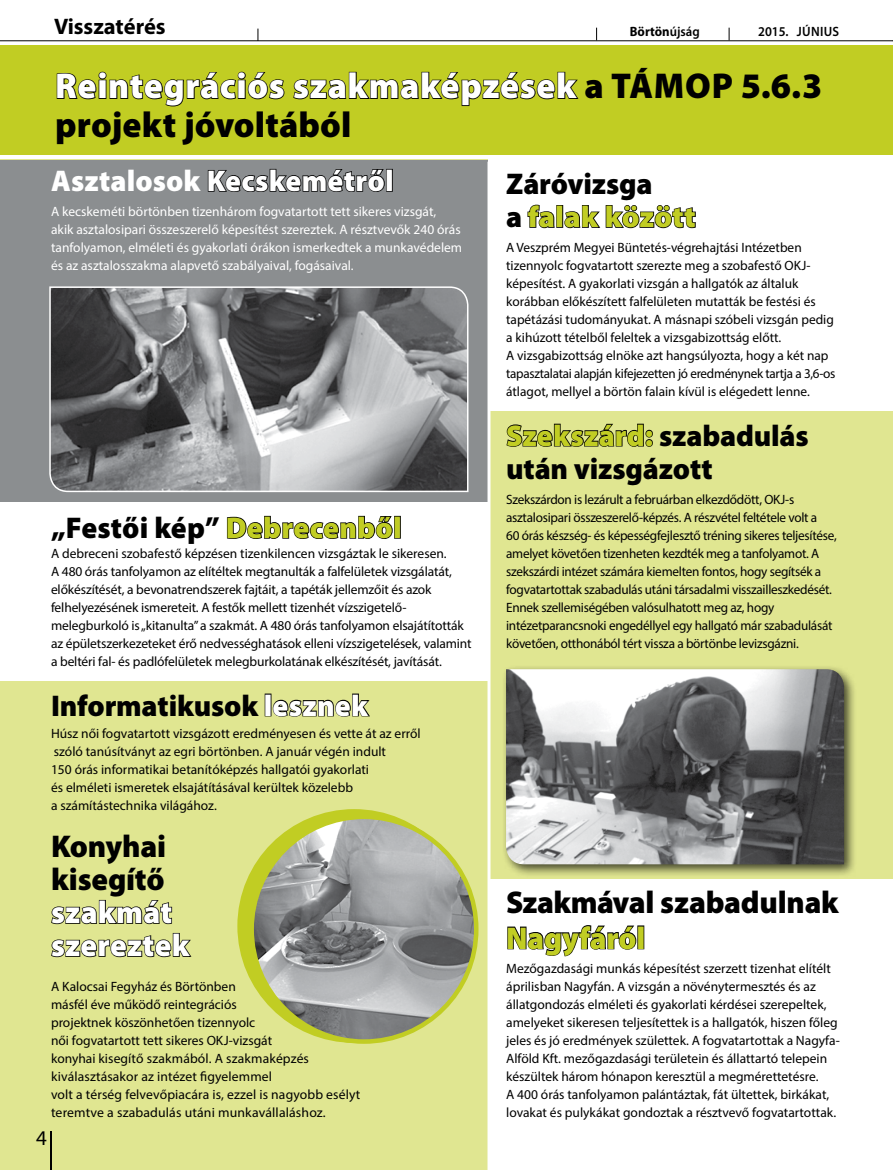
<style>
.page{position:relative;width:893px;height:1170px;background:#fff}
.page>*{position:absolute;margin:0;border:0;box-sizing:border-box;transform-origin:0 0}
.t1{font:900 36px/39px "Myriad Pro";letter-spacing:.015em;color:#000}
.t2{font:900 31.5px/33px "Myriad Pro";letter-spacing:-.01em;color:#000}
.t3{font:900 31.5px/33px "Myriad Pro";letter-spacing:.01em;color:#fff}
.t4{font:900 31.5px "Myriad Pro";letter-spacing:-.005em;color:#c1cd23}
.t5{font:900 30px/33px "Myriad Pro";color:#000}
.t6{font:900 30px "Myriad Pro";letter-spacing:.01em;color:#fff}
.t7{font:700 22.5px "Myriad Pro";color:#000}
.t8{font:21px "Myriad Pro";color:#000}
.t9{font:13.5px/18px "Myriad Pro";color:#000}
.t10{font:13.5px/18px "Myriad Pro";letter-spacing:-.02em;color:#000}
.t11{font:13.5px/18px "Myriad Pro";color:#fff}
.t12{font:700 13.5px "Myriad Pro";color:#000;scale:.95 1}
.t13{font:600 13.5px "Myriad Pro";letter-spacing:.025em;color:#000;scale:.95 1}
.s1{font-weight:600}
.s2{color:#fff}
.s3{color:#c1cd23}
</style>
<div class="page">
<svg style="left:729px;top:28px;width:1px;height:12px"></svg>
<svg style="left:596px;top:28px;width:1px;height:12px"></svg>
<div style="left:491px;top:410px;width:402px;height:468px;background:#e0e691"></div>
<div style="left:0;top:159px;width:487px;height:1010px;background:#e0e691"></div>
<div style="left:0;top:160px;width:488px;height:349px;background:#8b8e90"></div>
<svg style="left:207px;top:168px;width:178px;height:24px"></svg>
<div style="left:386px;top:169px;width:7px;height:23px;border:2px solid #000"></div>
<div style="left:0;top:45px;width:893px;height:110px;background:#c1cd23"></div>
<svg style="left:527px;top:204px;width:28px;height:25px"></svg>
<div style="left:556px;top:205px;width:7px;height:23px;border:2px solid #000"></div>
<svg style="left:564px;top:205px;width:132px;height:24px"></svg>
<svg style="left:506px;top:423px;width:147px;height:24px"></svg>
<svg style="left:507px;top:925px;width:130px;height:32px"></svg>
<div style="left:637px;top:925px;width:7px;height:24px;border:2px solid #000"></div>
<hr style="left:0;top:40px;width:893px;height:1px;background:#000">
<svg style="left:56px;top:71px;width:523px;height:36px"></svg>
<svg style="left:49px;top:286px;width:420px;height:207px"></svg>
<div style="left:501px;top:664px;width:357px;height:213px;background:#000;opacity:.7"></div>
<img style="left:506px;top:669px;width:338px;height:195px">
<hr style="left:50px;top:1131px;width:2px;height:38px;background:#000">
<div style="left:0;top:502px;width:489px;height:178px;background:#fff"></div>
<svg style="left:226px;top:515px;width:167px;height:24px"></svg>
<div style="left:394px;top:516px;width:7px;height:22px;border:2px solid #000"></div>
<div style="left:265px;top:693px;width:6px;height:23px;border:2px solid #000"></div>
<svg style="left:272px;top:693px;width:98px;height:24px"></svg>
<svg style="left:51px;top:899px;width:122px;height:25px"></svg>
<svg style="left:51px;top:932px;width:141px;height:25px"></svg>
<hr style="left:487px;top:162px;width:3px;height:1007px;background:#fff">
<div style="left:237px;top:809px;width:234px;height:233px;background:#c1cd23;border-radius:50%"></div>
<img style="left:252px;top:816px;width:224px;height:225px;border-radius:112px">
<h3 class="t7" style="left:54px;top:12px;width:113px">Visszatérés</h3>
<p class="t12" style="left:630px;top:22px;width:75px">Börtön<span class="s1">újság</span></p>
<p class="t13" style="left:758px;top:23px;width:87px">2015. JÚNIUS</p>
<h1 class="t1" style="left:55px;top:65px;width:768px"><span class="s2">Reintegrációs szakmaképzések</span> a Támop 5.6.3 projekt jóvoltából</h1>
<h3 class="t6" style="left:51px;top:161px;width:344px">Asztalosok Kecskemétről</h3>
<p class="t11" style="left:51px;top:202px;width:413px">A kecskeméti börtönben tizenhárom fogvatartott tett sikeres vizsgát,<br>akik asztalosipari összeszerelő képesítést szereztek. A résztvevők 240 órás tanfolyamon, elméleti és gyakorlati órákon ismerkedtek a munkavédelem és az asztalosszakma alapvető szabályaival, fogásaival.</p>
<h3 class="t5" style="left:51px;top:510px;width:352px">„Festői kép” <span class="s3">Debrecenből</span></h3>
<p class="t9" style="left:51px;top:544px;width:422px">A debreceni szobafestő képzésen tizenkilencen vizsgáztak le sikeresen.<br>A 480 órás tanfolyamon az elítéltek megtanulták a falfelületek vizsgálatát, előkészítését, a bevonatrendszerek fajtáit, a tapéták jellemzőit és azok felhelyezésének ismereteit. A festők mellett tizenhét vízszigetelő&shy;melegburkoló is „kitanulta” a szakmát. A 480 órás tanfolyamon elsajátították az épületszerkezeteket érő nedvességhatások elleni vízszigetelések, valamint a beltéri fal- és padlófelületek melegburkolatának elkészítését, javítását.</p>
<h3 class="t5" style="left:51px;top:687px;width:319px">Informatikusok <span class="s2">lesznek</span></h3>
<p class="t9" style="left:51px;top:724px;width:371px">Húsz női fogvatartott vizsgázott eredményesen és vette át az erről szóló tanúsítványt az egri börtönben. A január végén indult<br>150 órás informatikai betanítóképzés hallgatói gyakorlati<br>és elméleti ismeretek elsajátításával kerültek közelebb<br>a számítástechnika világához.</p>
<h2 class="t2" style="left:51px;top:828px;width:116px">Konyhai kisegítő</h2>
<h2 class="t3" style="left:51px;top:894px;width:140px">szakmát szereztek</h2>
<p class="t9" style="left:51px;top:976px;width:311px">A Kalocsai Fegyház és Börtönben<br>másfél éve működő reintegrációs<br>projektnek köszönhetően tizennyolc<br>női fogvatartott tett sikeres OKJ-vizsgát<br>konyhai kisegítő szakmából. A szakmaképzés kiválasztásakor az intézet figyelemmel<br>volt a térség felvevőpiacára is, ezzel is nagyobb esélyt teremtve a szabadulás utáni munkavállaláshoz.</p>
<h3 class="t8" style="left:36px;top:1125px;width:12px">4</h3>
<h3 class="t5" style="left:506px;top:166px;width:191px">Záróvizsga<br>a <span class="s3">falak között</span></h3>
<p class="t9" style="left:506px;top:238px;width:331px">A Veszprém Megyei Büntetés-végrehajtási Intézetben tizennyolc fogvatartott szerezte meg a szobafestő OKJ&shy;képesítést. A gyakorlati vizsgán a hallgatók az általuk korábban előkészített falfelületen mutatták be festési és tapétázási tudományukat. A másnapi szóbeli vizsgán pedig a kihúzott tételből feleltek a vizsgabizottság előtt.<br>A vizsgabizottság elnöke azt hangsúlyozta, hogy a két nap tapasztalatai alapján kifejezetten jó eredménynek tartja a 3,6-os átlagot, mellyel a börtön falain kívül is elégedett lenne.</p>
<h3 class="t5" style="left:506px;top:418px;width:304px"><span class="s3">Szekszárd:</span> szabadulás után vizsgázott</h3>
<p class="t10" style="left:506px;top:490px;width:332px">Szekszárdon is lezárult a februárban elkezdődött, OKJ-s asztalosipari összeszerelő-képzés. A részvétel feltétele volt a<br>60 órás készség- és képességfejlesztő tréning sikeres teljesítése, amelyet követően tizenheten kezdték meg a tanfolyamot. A szekszárdi intézet számára kiemelten fontos, hogy segítsék a fogvatartottak szabadulás utáni társadalmi visszailleszkedését.<br>Ennek szellemiségében valósulhatott meg az, hogy intézetparancsnoki engedéllyel egy hallgató már szabadulását követően, otthonából tért vissza a börtönbe levizsgázni.</p>
<h2 class="t2" style="left:506px;top:884px;width:334px">Szakmával szabadulnak</h2>
<h2 class="t4" style="left:506px;top:916px;width:141px">Nagyfáról</h2>
<p class="t9" style="left:506px;top:958px;width:334px">Mezőgazdasági munkás képesítést szerzett tizenhat elítélt áprilisban Nagyfán. A vizsgán a növénytermesztés és az állatgondozás elméleti és gyakorlati kérdései szerepeltek, amelyeket sikeresen teljesítettek is a hallgatók, hiszen főleg jeles és jó eredmények születtek. A fogvatartottak a Nagyfa-Alföld Kft. mezőgazdasági területein és állattartó telepein készültek három hónapon keresztül a megmérettetésre.<br>A 400 órás tanfolyamon palántáztak, fát ültettek, birkákat, lovakat és pulykákat gondoztak a résztvevő fogvatartottak.</p>
</div>
